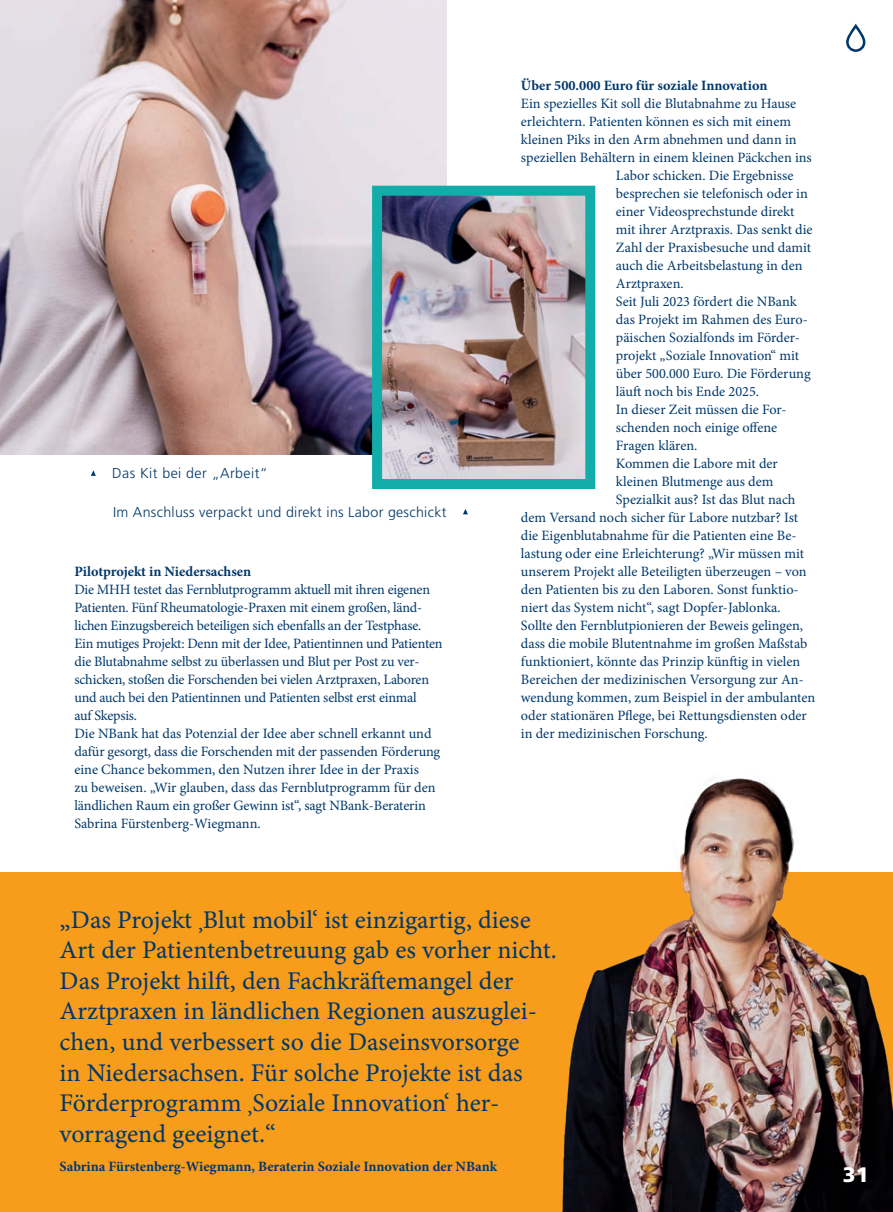
<style>
.page{position:relative;width:893px;height:1212px;background:#fff}
.page>*{position:absolute;margin:0;border:0;box-sizing:border-box;transform-origin:0 0}
.t1{font:25.5px/30.6px "Minion Pro Capt";color:#01386b}
.t2{font:900 21px "Frutiger LT Std";color:#fff}
.t3{font:14.25px/18px "Minion Pro";letter-spacing:-.005em;color:#01386b}
.t4{font:700 14.25px "Minion Pro";color:#01386b}
.t5{font:300 14.25px "Frutiger LT Std";letter-spacing:.02em;color:#01386b}
</style>
<div class="page">
<div style="left:0;top:873px;width:893px;height:339px;background:#f89c1c"></div>
<img style="left:0;top:0;width:446px;height:454px">
<img style="left:367px;top:181px;width:229px;height:309px">
<svg style="left:91px;top:470px;width:5px;height:6px"></svg>
<svg style="left:463px;top:509px;width:5px;height:5px"></svg>
<img style="left:269px;top:778px;width:624px;height:434px">
<svg style="left:846px;top:24px;width:19px;height:28px"></svg>
<p class="t5" style="left:112px;top:465px;width:157px">Das Kit bei der „Arbeit“</p>
<p class="t5" style="left:113px;top:504px;width:335px">Im Anschluss verpackt und direkt ins Labor geschickt</p>
<p class="t4" style="left:74px;top:561px;width:178px">Pilotprojekt in Niedersachsen</p>
<p class="t3" style="left:74px;top:581px;width:370px">Die MHH testet das Fernblutprogramm aktuell mit ihren eigenen Patienten. Fünf Rheumatologie-Praxen mit einem großen, länd&shy;lichen Einzugsbereich beteiligen sich ebenfalls an der Testphase.<br>Ein mutiges Projekt: Denn mit der Idee, Patientinnen und Patienten die Blutabnahme selbst zu überlassen und Blut per Post zu ver&shy;schicken, stoßen die Forschenden bei vielen Arztpraxen, Laboren und auch bei den Patientinnen und Patienten selbst erst einmal<br>auf Skepsis.<br>Die NBank hat das Potenzial der Idee aber schnell erkannt und dafür gesorgt, dass die Forschenden mit der passenden Förderung eine Chance bekommen, den Nutzen ihrer Idee in der Praxis<br>zu beweisen. „Wir glauben, dass das Fernblutprogramm für den ländlichen Raum ein großer Gewinn ist“, sagt NBank-Beraterin Sabrina Fürstenberg-Wiegmann.</p>
<p class="t4" style="left:521px;top:75px;width:248px">Über 500.000 Euro für soziale Innovation</p>
<p class="t3" style="left:521px;top:95px;width:277px">Ein spezielles Kit soll die Blutabnahme zu Hause</p>
<p class="t3" style="left:521px;top:113px;width:272px">erleichtern. Patienten können es sich mit einem</p>
<p class="t3" style="left:521px;top:131px;width:277px">kleinen Piks in den Arm abnehmen und dann in</p>
<p class="t3" style="left:521px;top:149px;width:292px">speziellen Behältern in einem kleinen Päckchen ins</p>
<p class="t3" style="left:616px;top:167px;width:179px">Labor schicken. Die Ergebnisse</p>
<p class="t3" style="left:616px;top:185px;width:193px">besprechen sie telefonisch oder in</p>
<p class="t3" style="left:616px;top:203px;width:180px">einer Videosprechstunde direkt</p>
<p class="t3" style="left:616px;top:220px;width:198px">mit ihrer Arztpraxis. Das senkt die</p>
<p class="t3" style="left:616px;top:238px;width:197px">Zahl der Praxisbesuche und damit</p>
<p class="t3" style="left:616px;top:256px;width:188px">auch die Arbeitsbelastung in den</p>
<p class="t3" style="left:616px;top:274px;width:69px">Arztpraxen.</p>
<p class="t3" style="left:616px;top:292px;width:183px">Seit Juli 2023 fördert die NBank</p>
<p class="t3" style="left:616px;top:310px;width:193px">das Projekt im Rahmen des Euro-</p>
<p class="t3" style="left:616px;top:328px;width:185px">päischen Sozialfonds im Förder-</p>
<p class="t3" style="left:616px;top:346px;width:185px">projekt „Soziale Innovation“ mit</p>
<p class="t3" style="left:616px;top:364px;width:196px">über 500.000 Euro. Die Förderung</p>
<p class="t3" style="left:616px;top:382px;width:145px">läuft noch bis Ende 2025.</p>
<p class="t3" style="left:616px;top:400px;width:172px">In dieser Zeit müssen die For-</p>
<p class="t3" style="left:616px;top:418px;width:163px">schenden noch einige offene</p>
<p class="t3" style="left:616px;top:436px;width:83px">Fragen klären.</p>
<p class="t3" style="left:616px;top:454px;width:163px">Kommen die Labore mit der</p>
<p class="t3" style="left:616px;top:472px;width:159px">kleinen Blutmenge aus dem</p>
<p class="t3" style="left:616px;top:490px;width:181px">Spezialkit aus? Ist das Blut nach</p>
<p class="t3" style="left:521px;top:508px;width:279px">dem Versand noch sicher für Labore nutzbar? Ist</p>
<p class="t3" style="left:521px;top:526px;width:277px">die Eigenblutabnahme für die Patienten eine Be-</p>
<p class="t3" style="left:521px;top:544px;width:285px">lastung oder eine Erleichterung? „Wir müssen mit</p>
<p class="t3" style="left:521px;top:562px;width:287px">unserem Projekt alle Beteiligten überzeugen – von</p>
<p class="t3" style="left:521px;top:580px;width:279px">den Patienten bis zu den Laboren. Sonst funktio-</p>
<p class="t3" style="left:521px;top:598px;width:261px">niert das System nicht“, sagt Dopfer-Jablonka.</p>
<p class="t3" style="left:521px;top:616px;width:284px">Sollte den Fernblutpionieren der Beweis gelingen,</p>
<p class="t3" style="left:521px;top:634px;width:288px">dass die mobile Blutentnahme im großen Maßstab</p>
<p class="t3" style="left:521px;top:652px;width:281px">funktioniert, könnte das Prinzip künftig in vielen</p>
<p class="t3" style="left:521px;top:670px;width:284px">Bereichen der medizinischen Versorgung zur An-</p>
<p class="t3" style="left:521px;top:688px;width:296px">wendung kommen, zum Beispiel in der ambulanten</p>
<p class="t3" style="left:521px;top:706px;width:287px">oder stationären Pflege, bei Rettungsdiensten oder</p>
<p class="t3" style="left:521px;top:724px;width:188px">in der medizinischen Forschung.</p>
<p class="t1" style="left:60px;top:904px;width:499px">„Das Projekt ,Blut mobil‘ ist einzigartig, diese Art der Patientenbetreuung gab es vorher nicht.<br>Das Projekt hilft, den Fachkräftemangel der Arztpraxen in ländlichen Regionen auszuglei&shy;chen, und verbessert so die Daseinsvorsorge<br>in Niedersachsen. Für solche Projekte ist das Förderprogramm ,Soziale Innovation‘ her&shy;vorragend geeignet.“</p>
<p class="t4" style="left:60px;top:1157px;width:439px">Sabrina Fürstenberg-Wiegmann, Beraterin Soziale Innovation der NBank</p>
<h2 class="t2" style="left:843px;top:1162px;width:27px">31</h2>
</div>
